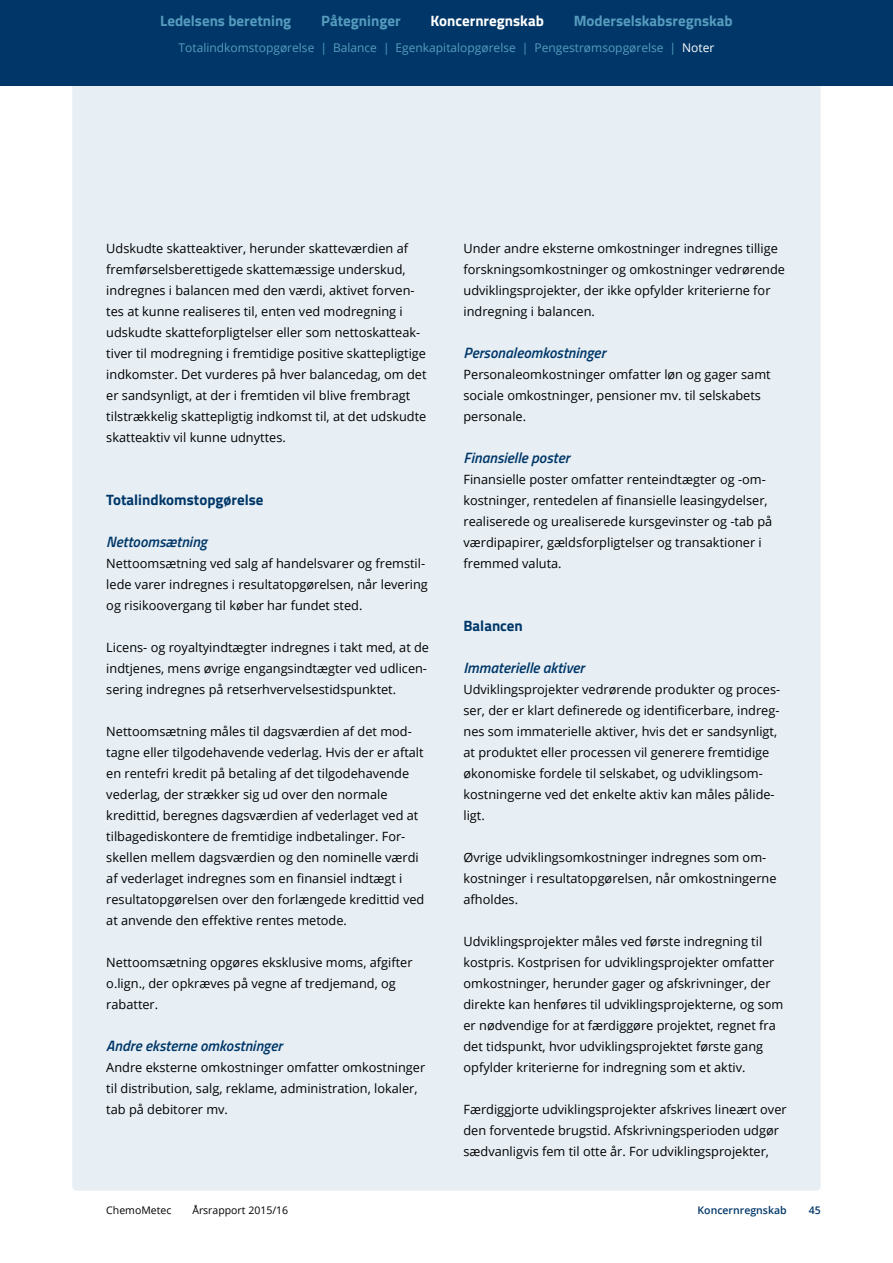
<style>
.page{position:relative;width:893px;height:1263px;background:#fff}
.page>*{position:absolute;margin:0;border:0;box-sizing:border-box;transform-origin:0 0}
.t1{font:italic 600 15px "Titillium Web";color:#003768}
.t2{font:700 15px "Titillium Web";color:#569bbe}
.t3{font:700 15px "Titillium Web";color:#003768}
.t4{font:700 15px "Titillium Web";color:#fff}
.t5{font:12.75px/21px "Open Sans";color:#000}
.t6{font:12px "Open Sans";color:#569bbe}
.t7{font:10.5px "Open Sans";color:#000}
.t8{font:600 10.5px "Open Sans";color:#003768}
.s1{color:#fff}
</style>
<div class="page">
<div style="left:72px;top:72px;width:749px;height:1119px;background:#e7eff5;border-radius:4px"></div>
<div style="left:0;top:0;width:893px;height:85px;background:#003768"></div>
<p class="t2" style="left:160px;top:9px;width:133px">Ledelsens beretning</p>
<p class="t2" style="left:321px;top:9px;width:81px">Påtegninger</p>
<p class="t4" style="left:431px;top:9px;width:115px">Koncernregnskab</p>
<p class="t2" style="left:574px;top:9px;width:160px">Moderselskabsregnskab</p>
<p class="t6" style="left:179px;top:39px;width:537px">Totalindkomstopgørelse | Balance | Egenkapitalopgørelse | Pengestrømsopgørelse | <span class="s1">Noter</span></p>
<p class="t5" style="left:106px;top:237px;width:322px">Udskudte skatteaktiver, herunder skatteværdien af fremførselsberettigede skattemæssige underskud, indregnes i balancen med den værdi, aktivet forven&shy;tes at kunne realiseres til, enten ved modregning i udskudte skatteforpligtelser eller som nettoskatteak&shy;tiver til modregning i fremtidige positive skattepligtige indkomster. Det vurderes på hver balancedag, om det er sandsynligt, at der i fremtiden vil blive frembragt tilstrækkelig skattepligtig indkomst til, at det udskudte skatteaktiv vil kunne udnyttes.</p>
<p class="t3" style="left:106px;top:488px;width:159px">Totalindkomstopgørelse</p>
<p class="t1" style="left:106px;top:530px;width:102px">Nettoomsætning</p>
<p class="t5" style="left:106px;top:552px;width:323px">Nettoomsætning ved salg af handelsvarer og fremstil&shy;lede varer indregnes i resultatopgørelsen, når levering og risikoovergang til køber har fundet sted.</p>
<p class="t5" style="left:106px;top:636px;width:324px">Licens- og royaltyindtægter indregnes i takt med, at de indtjenes, mens øvrige engangsindtægter ved udlicen&shy;sering indregnes på retserhvervelsestidspunktet.</p>
<p class="t5" style="left:106px;top:720px;width:320px">Nettoomsætning måles til dagsværdien af det mod&shy;tagne eller tilgodehavende vederlag. Hvis der er aftalt en rentefri kredit på betaling af det tilgodehavende vederlag, der strækker sig ud over den normale kredittid, beregnes dagsværdien af vederlaget ved at tilbagediskontere de fremtidige indbetalinger. For&shy;skellen mellem dagsværdien og den nominelle værdi af vederlaget indregnes som en finansiel indtægt i resultatopgørelsen over den forlængede kredittid ved at anvende den effektive rentes metode.</p>
<p class="t5" style="left:106px;top:951px;width:308px">Nettoomsætning opgøres eksklusive moms, afgifter o.lign., der opkræves på vegne af tredjemand, og rabatter.</p>
<p class="t1" style="left:106px;top:1034px;width:178px">Andre eksterne omkostninger</p>
<p class="t5" style="left:106px;top:1056px;width:320px">Andre eksterne omkostninger omfatter omkostninger til distribution, salg, reklame, administration, lokaler, tab på debitorer mv.</p>
<p class="t5" style="left:463px;top:237px;width:323px">Under andre eksterne omkostninger indregnes tillige forskningsomkostninger og omkostninger vedrørende udviklingsprojekter, der ikke opfylder kriterierne for indregning i balancen.</p>
<p class="t1" style="left:463px;top:341px;width:144px">Personaleomkostninger</p>
<p class="t5" style="left:463px;top:363px;width:309px">Personaleomkostninger omfatter løn og gager samt sociale omkostninger, pensioner mv. til selskabets personale.</p>
<p class="t1" style="left:463px;top:446px;width:108px">Finansielle poster</p>
<p class="t5" style="left:463px;top:468px;width:310px">Finansielle poster omfatter renteindtægter og -om&shy;kostninger, rentedelen af finansielle leasingydelser, realiserede og urealiserede kursgevinster og -tab på værdipapirer, gældsforpligtelser og transaktioner i fremmed valuta.</p>
<p class="t3" style="left:463px;top:614px;width:61px">Balancen</p>
<p class="t1" style="left:463px;top:656px;width:122px">Immaterielle aktiver</p>
<p class="t5" style="left:463px;top:678px;width:318px">Udviklingsprojekter vedrørende produkter og proces&shy;ser, der er klart definerede og identificerbare, indreg&shy;nes som immaterielle aktiver, hvis det er sandsynligt, at produktet eller processen vil generere fremtidige økonomiske fordele til selskabet, og udviklingsom&shy;kostningerne ved det enkelte aktiv kan måles pålide&shy;ligt.</p>
<p class="t5" style="left:463px;top:846px;width:315px">Øvrige udviklingsomkostninger indregnes som om&shy;kostninger i resultatopgørelsen, når omkostningerne afholdes.</p>
<p class="t5" style="left:463px;top:930px;width:321px">Udviklingsprojekter måles ved første indregning til kostpris. Kostprisen for udviklingsprojekter omfatter omkostninger, herunder gager og afskrivninger, der direkte kan henføres til udviklingsprojekterne, og som er nødvendige for at færdiggøre projektet, regnet fra det tidspunkt, hvor udviklingsprojektet første gang opfylder kriterierne for indregning som et aktiv.</p>
<p class="t5" style="left:463px;top:1098px;width:325px">Færdiggjorte udviklingsprojekter afskrives lineært over den forventede brugstid. Afskrivningsperioden udgør sædvanligvis fem til otte år. For udviklingsprojekter,</p>
<p class="t7" style="left:106px;top:1202px;width:67px">ChemoMetec</p>
<p class="t7" style="left:192px;top:1202px;width:97px">Årsrapport 2015/16</p>
<p class="t8" style="left:698px;top:1202px;width:91px">Koncernregnskab</p>
<p class="t8" style="left:809px;top:1202px;width:13px">45</p>
</div>
